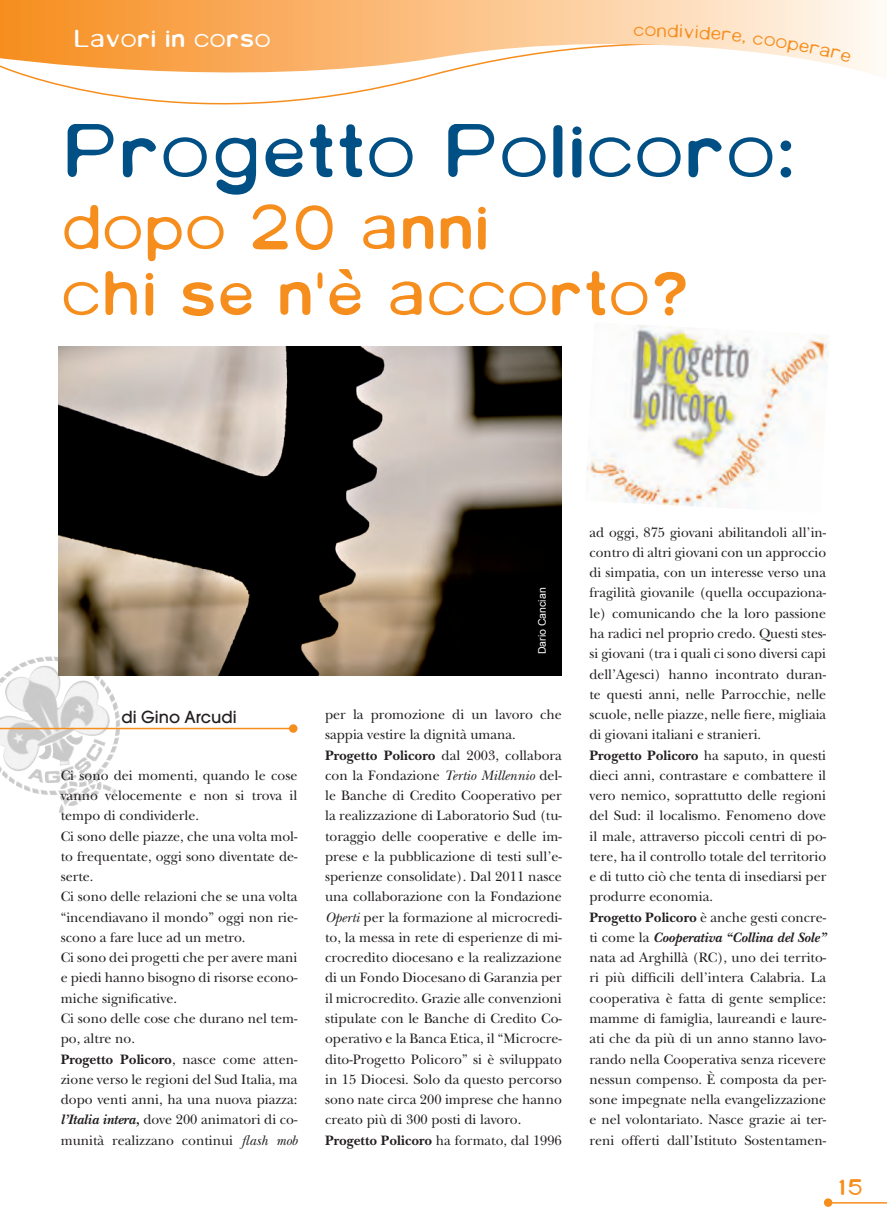
<style>
.page{position:relative;width:887px;height:1228px;background:#fff}
.page>*{position:absolute;margin:0;border:0;box-sizing:border-box;transform-origin:0 0}
.t1{font:600 73.5px "Rebound";color:#015085}
.t2{font:600 61.5px/66px "Rebound";color:#f68e1e}
.t3{font:600 24px "Rebound";color:#fff}
.t4{font:600 22.5px "Rebound";color:#f68e1e}
.t5{font:18px "Rebound";color:#f68e1e}
.t6{font:500 16.5px "Avant Garde";color:#231f20}
.t7{font:14.25px/20.2px "New Baskerville";color:#231f20}
.t8{font:10.5px "Arial";color:#fff}
.s1{font-weight:700}
.s2{font-weight:700;font-style:italic}
.s3{font-style:italic}
</style>
<div class="page">
<hr style="left:828px;top:1201px;width:59px;height:2px;background:#f68e1e">
<svg style="left:824px;top:1197px;width:8px;height:9px"></svg>
<img style="left:44px;top:656px;width:14px;height:5px">
<svg style="left:84px;top:91px;width:281px;height:14px"></svg>
<svg style="left:0;top:0;width:879px;height:91px"></svg>
<hr style="left:0;top:727px;width:294px;height:2px;background:#f68e1e">
<div style="left:289px;top:724px;width:8px;height:8px;background:#f68e1e;border-radius:50%"></div>
<img style="left:58px;top:346px;width:504px;height:329px">
<img style="left:587px;top:325px;width:242px;height:182px">
<svg style="left:645px;top:24px;width:206px;height:38px"></svg>
<h3 class="t3" style="left:74px;top:24px;width:199px">Lavori in corso</h3>
<p class="t5" style="left:633px;top:18px;width:13px">c</p>
<h1 class="t1" style="left:61px;top:104px;width:736px">Progetto Policoro:</h1>
<h2 class="t2" style="left:61px;top:193px;width:631px">dopo 20 anni<br>chi se n'è accorto?</h2>
<p class="t6" style="left:121px;top:706px;width:117px">di Gino Arcudi</p>
<p class="t7" style="left:61px;top:765px;width:238px">Ci sono dei momenti, quando le cose vanno velocemente e non si trova il tempo di condividerle.<br>Ci sono delle piazze, che una volta mol&shy;to frequentate, oggi sono diventate de&shy;serte.<br>Ci sono delle relazioni che se una volta “incendiavano il mondo” oggi non rie&shy;scono a fare luce ad un metro.<br>Ci sono dei progetti che per avere mani e piedi hanno bisogno di risorse econo&shy;miche significative.<br>Ci sono delle cose che durano nel tem&shy;po, altre no.<br><span class="s1">Progetto Policoro</span>, nasce come atten&shy;zione verso le regioni del Sud Italia, ma dopo venti anni, ha una nuova piazza: <span class="s2">l’Italia intera,</span> dove 200 animatori di co&shy;munità realizzano continui <span class="s3">flash mob</span></p>
<p class="t8" style="left:535px;top:654px;width:68px;rotate:-90deg">Dario Cancian</p>
<p class="t7" style="left:325px;top:704px;width:238px">per la promozione di un lavoro che sappia vestire la dignità umana.<br><span class="s1">Progetto Policoro</span> dal 2003, collabora con la Fondazione <span class="s3">Tertio Millennio</span> del&shy;le Banche di Credito Cooperativo per la realizzazione di Laboratorio Sud (tu&shy;toraggio delle cooperative e delle im&shy;prese e la pubblicazione di testi sull’e&shy;sperienze consolidate). Dal 2011 nasce una collaborazione con la Fondazione <span class="s3">Operti</span> per la formazione al microcredi&shy;to, la messa in rete di esperienze di mi&shy;crocredito diocesano e la realizzazione di un Fondo Diocesano di Garanzia per il microcredito. Grazie alle convenzioni stipulate con le Banche di Credito Co&shy;operativo e la Banca Etica, il “Microcre&shy;dito-Progetto Policoro” si è sviluppato in 15 Diocesi. Solo da questo percorso sono nate circa 200 imprese che hanno creato più di 300 posti di lavoro.<br><span class="s1">Progetto Policoro</span> ha formato, dal 1996</p>
<p class="t7" style="left:589px;top:522px;width:238px">ad oggi, 875 giovani abilitandoli all’in&shy;contro di altri giovani con un approccio di simpatia, con un interesse verso una fragilità giovanile (quella occupaziona&shy;le) comunicando che la loro passione ha radici nel proprio credo. Questi stes&shy;si giovani (tra i quali ci sono diversi capi dell’Agesci) hanno incontrato duran&shy;te questi anni, nelle Parrocchie, nelle scuole, nelle piazze, nelle fiere, migliaia di giovani italiani e stranieri.<br><span class="s1">Progetto Policoro</span> ha saputo, in questi dieci anni, contrastare e combattere il vero nemico, soprattutto delle regioni del Sud: il localismo. Fenomeno dove il male, attraverso piccoli centri di po&shy;tere, ha il controllo totale del territorio e di tutto ciò che tenta di insediarsi per produrre economia.<br><span class="s1">Progetto Policoro</span> è anche gesti concre&shy;ti come la <span class="s2">Cooperativa “Collina del Sole” </span>nata ad Arghillà (RC), uno dei territo&shy;ri più difficili dell’intera Calabria. La cooperativa è fatta di gente semplice: mamme di famiglia, laureandi e laure&shy;ati che da più di un anno stanno lavo&shy;rando nella Cooperativa senza ricevere nessun compenso. È composta da per&shy;sone impegnate nella evangelizzazione e nel volontariato. Nasce grazie ai ter&shy;reni offerti dall’Istituto Sostentamen-</p>
<h3 class="t4" style="left:837px;top:1171px;width:27px">15</h3>
</div>
